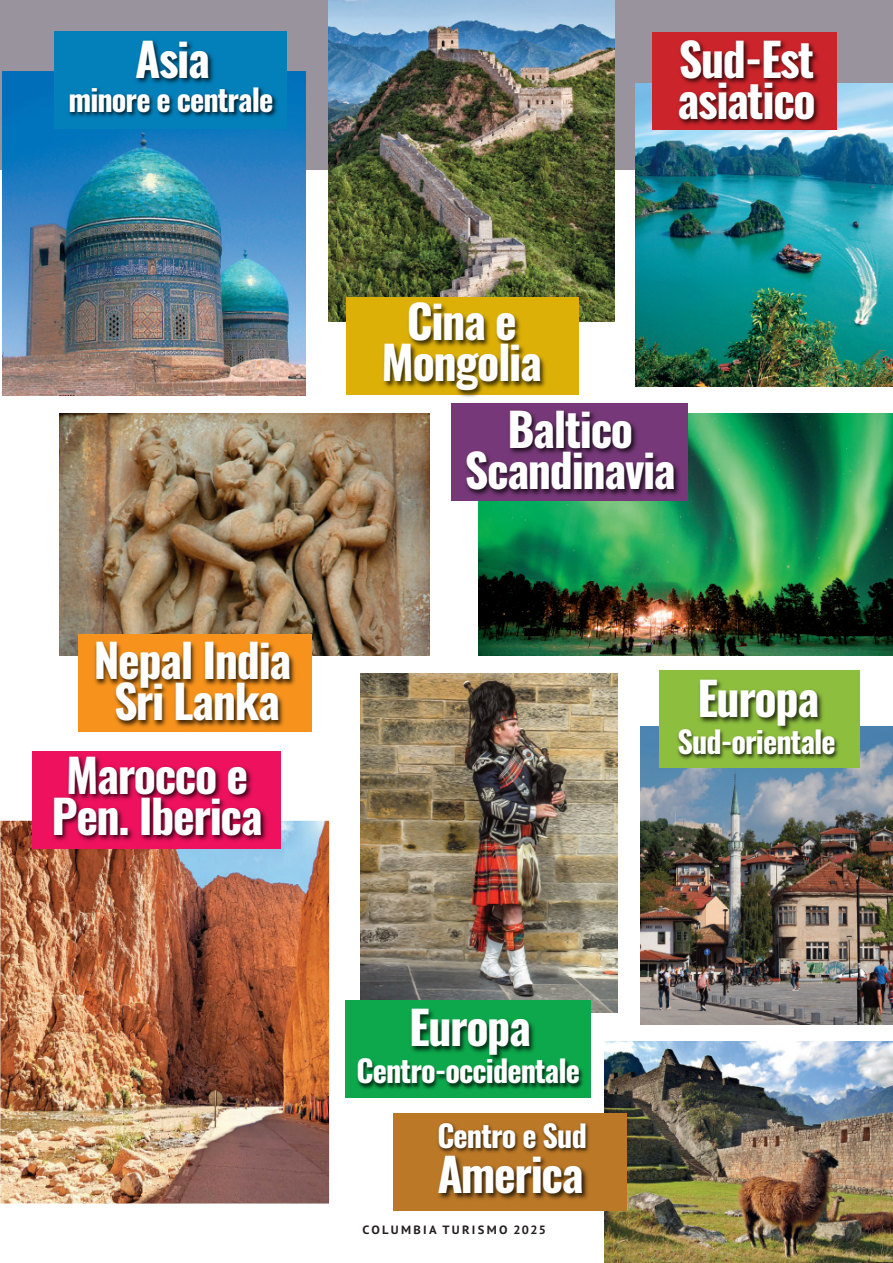
<style>
.page{position:relative;width:893px;height:1263px;background:#fff}
.page>*{position:absolute;margin:0;border:0;box-sizing:border-box;transform-origin:0 0}
.t1{font:700 46.05px/41px "Oswald";letter-spacing:-.03em;color:#fff;text-align:center}
.t2{font:700 30.3px "Oswald";letter-spacing:-.03em;color:#fff}
.t3{font:700 12px "PT Sans";letter-spacing:.18em;color:#231f20;scale:1.05 1}
</style>
<div class="page">
<div style="left:0;top:0;width:893px;height:170px;background:#98939d"></div>
<img style="left:60px;top:413px;width:370px;height:243px">
<img style="left:479px;top:413px;width:414px;height:243px">
<img style="left:605px;top:1042px;width:288px;height:221px">
<img style="left:0;top:821px;width:329px;height:382px">
<img style="left:360px;top:674px;width:258px;height:338px">
<img style="left:641px;top:727px;width:252px;height:298px">
<img style="left:3px;top:71px;width:303px;height:324px">
<img style="left:636px;top:83px;width:257px;height:303px">
<img style="left:328px;top:0;width:287px;height:321px">
<img style="left:49px;top:31px;width:253px;height:122px">
<img style="left:59px;top:617px;width:281px;height:115px">
<img style="left:13px;top:731px;width:294px;height:140px">
<img style="left:451px;top:385px;width:258px;height:140px">
<img style="left:338px;top:278px;width:253px;height:169px">
<img style="left:635px;top:32px;width:243px;height:128px">
<img style="left:42px;top:69px;width:262px;height:66px">
<img style="left:345px;top:984px;width:256px;height:57px">
<img style="left:345px;top:1041px;width:261px;height:63px">
<img style="left:635px;top:655px;width:253px;height:135px">
<img style="left:635px;top:711px;width:253px;height:64px">
<img style="left:398px;top:1172px;width:230px;height:52px">
<img style="left:394px;top:1105px;width:241px;height:67px">
<p class="t1" style="left:135px;top:34px;width:76px">Asia</p>
<p class="t1" style="left:679px;top:34px;width:137px">Sud-Est</p>
<p class="t2" style="left:68px;top:73px;width:206px">minore e centrale</p>
<p class="t1" style="left:678px;top:75px;width:140px">asiatico</p>
<p class="t1" style="left:382px;top:296px;width:162px">Cina e<br>Mongolia</p>
<p class="t1" style="left:94px;top:635px;width:199px">Nepal India<br>Sri Lanka</p>
<p class="t1" style="left:51px;top:750px;width:213px">Marocco e<br>Pen. Iberica</p>
<p class="t1" style="left:465px;top:404px;width:212px">Baltico<br>Scandinavia</p>
<p class="t1" style="left:697px;top:673px;width:123px">Europa</p>
<p class="t2" style="left:677px;top:714px;width:160px">Sud-orientale</p>
<p class="t1" style="left:409px;top:1002px;width:123px">Europa</p>
<p class="t2" style="left:357px;top:1044px;width:225px">Centro-occidentale</p>
<p class="t2" style="left:437px;top:1108px;width:151px">Centro e Sud</p>
<p class="t1" style="left:437px;top:1149px;width:148px">America</p>
<p class="t3" style="left:363px;top:1222px;width:176px">COLUMBIA TURISMO 2025</p>
</div>
